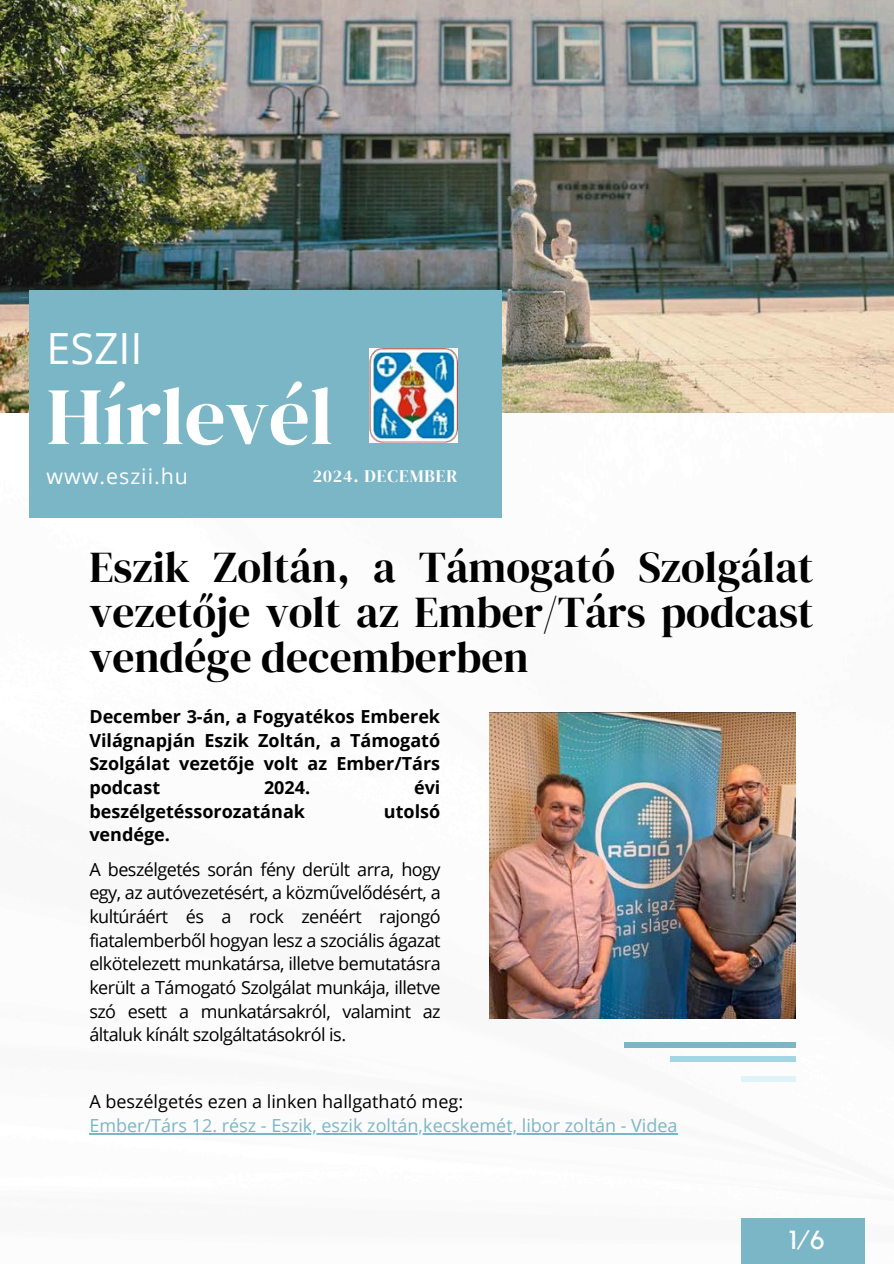
<style>
.page{position:relative;width:894px;height:1264px;background:#fff}
.page>*{position:absolute;margin:0;border:0;box-sizing:border-box;transform-origin:0 0}
.t1{font:81.15px "DM Serif Display";color:#fff}
.t2{font:43.5px/45px "DM Serif Display";color:#000;text-align:justify}
.t3{font:43.05px "Open Sans";color:#fff}
.t4{font:26.1px "Kollektif";color:#fff}
.t5{font:21.45px "Open Sans";letter-spacing:.045em;color:#fff}
.t6{font:18px/23.7px "Open Sans";letter-spacing:-.03em;color:#000;text-align:justify}
.t7{font:700 18px/23.7px "Open Sans";color:#000;text-align:justify}
.t8{font:18px "Open Sans";color:#7bb6c6}
.t9{font:18px "Open Sans";color:#000}
.t10{font:17.4px "DM Serif Display";letter-spacing:.055em;color:#fff}
</style>
<div class="page">
<img style="left:0;top:0;width:893px;height:412px">
<div style="left:29px;top:290px;width:472px;height:228px;background:#7bb6c6"></div>
<div style="left:740px;top:1218px;width:124px;height:45px;background:#7bb6c6"></div>
<img style="left:369px;top:348px;width:88px;height:94px">
<img style="left:489px;top:712px;width:306px;height:306px">
<hr style="left:89px;top:1133px;width:334px;height:1px;background:#7bb6c6">
<hr style="left:423px;top:1133px;width:254px;height:1px;background:#7bb6c6">
<div style="left:624px;top:1042px;width:171px;height:6px;background:#7bb6c6"></div>
<div style="left:670px;top:1056px;width:125px;height:5px;background:#a4d5e2"></div>
<div style="left:740px;top:1076px;width:55px;height:5px;background:#e0f3f9"></div>
<p class="t3" style="left:47px;top:318px;width:97px">ESZII</p>
<h2 class="t1" style="left:47px;top:360px;width:288px">Hírlevél</h2>
<h5 class="t5" style="left:47px;top:461px;width:143px">www.eszii.hu</h5>
<h6 class="t10" style="left:313px;top:464px;width:146px">2024. DECEMBER</h6>
<p class="t2" style="left:89px;top:544px;width:725px">Eszik Zoltán, a Támogató Szolgálat vezetője volt az Ember/Társ podcast vendége decemberben</p>
<h1 class="t7" style="left:89px;top:704px;width:352px">December 3-án, a Fogyatékos Emberek Világnapján Eszik Zoltán, a Támogató Szolgálat vezetője volt az Ember/Társ podcast</h1>
<h1 class="t7" style="left:264px;top:775px;width:48px">2024.</h1>
<h1 class="t7" style="left:414px;top:775px;width:28px">évi</h1>
<h1 class="t7" style="left:89px;top:799px;width:217px">beszélgetéssorozatának</h1>
<h1 class="t7" style="left:384px;top:799px;width:58px">utolsó</h1>
<h1 class="t7" style="left:89px;top:822px;width:82px">vendége.</h1>
<p class="t6" style="left:89px;top:857px;width:353px">A beszélgetés során fény derült arra, hogy egy, az autóvezetésért, a közművelődésért, a kultúráért és a rock zenéért rajongó fiatalemberből hogyan lesz a szociális ágazat elkötelezett munkatársa, illetve bemutatásra került a Támogató Szolgálat munkája, illetve szó esett a munkatársakról, valamint az általuk kínált szolgáltatásokról is.</p>
<p class="t9" style="left:89px;top:1089px;width:375px">A beszélgetés ezen a linken hallgatható meg:</p>
<p class="t8" style="left:89px;top:1112px;width:589px">Ember/Társ 12. rész - Eszik, eszik zoltán,kecskemét, libor zoltán - Videa</p>
<h3 class="t4" style="left:788px;top:1227px;width:37px">1/6</h3>
</div>
